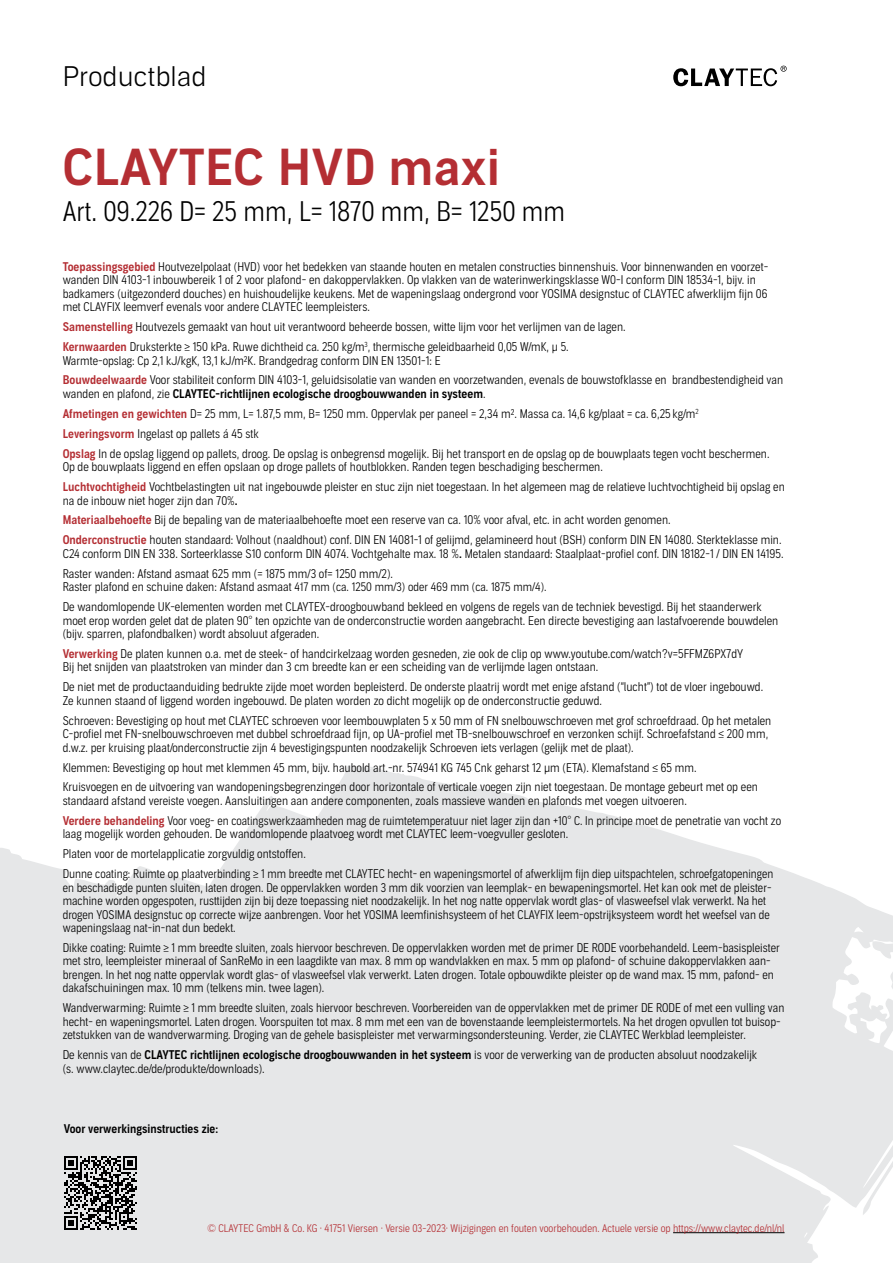
<style>
.page{position:relative;width:893px;height:1263px;background:#fff}
.page>*{position:absolute;margin:0;border:0;box-sizing:border-box;transform-origin:0 0}
.t1{font:49.5px "Aago Sm";letter-spacing:.01em;color:#b42e33}
.t2{font:300 27px "Aago Condensed";color:#000}
.t3{font:300 27px "Aago";letter-spacing:.01em;color:#000}
.t4{font:300 12px/13.5px "Aago Condensed";color:#000}
.t5{font:12px "Aago Condensed Sm";color:#000}
.t6{font:300 10.5px "Aago Condensed";color:#b42e33}
.s1{font-family:"Aago Condensed Sm";font-weight:400;color:#b42e33}
.s2{font-family:"Aago Condensed";font-weight:300}
.s3{font-family:"Aago Condensed Sm";font-weight:400}
.s4{font-size:11.7px}
</style>
<div class="page">
<svg style="left:0;top:765px;width:893px;height:497px;fill:#e6e7e8"></svg>
<svg style="left:673px;top:66px;width:114px;height:20px"></svg>
<svg style="left:64px;top:1156px;width:73px;height:73px;background:#727273"></svg>
<hr style="left:673px;top:1232px;width:111px;height:1px;background:#000">
<h2 class="t3" style="left:63px;top:61px;width:145px">Productblad</h2>
<h1 class="t1" style="left:63px;top:139px;width:438px">CLAYTEC HVD maxi</h1>
<h2 class="t2" style="left:63px;top:197px;width:504px">Art. 09.226 D= 25 mm, L= 1870 mm, B= 1250 mm</h2>
<p class="t4" style="left:63px;top:260px;width:707px"><span class="s1">Toepassingsgebied</span> Houtvezelpolaat (HVD) voor het bedekken van staande houten en metalen constructies binnenshuis. Voor binnenwanden en voorzet&shy;wanden DIN 4103-1 inbouwbereik 1 of 2 voor plafond- en dakoppervlakken. Op vlakken van de waterinwerkingsklasse W0-I conform DIN 18534-1, bijv. in badkamers (uitgezonderd douches) en huishoudelijke keukens. Met de wapeningslaag ondergrond voor YOSIMA designstuc of CLAYTEC afwerklijm fijn 06 met CLAYFIX leemverf evenals voor andere CLAYTEC leempleisters.</p>
<p class="t4" style="left:63px;top:317px;width:564px;line-height:20px"><span class="s1">Samenstelling</span> Houtvezels gemaakt van hout uit verantwoord beheerde bossen, witte lijm voor het verlijmen van de lagen.<br><span class="s1">Kernwaarden</span> Druksterkte ≥ 150 kPa. Ruwe dichtheid ca. 250 kg/m<sup>3</sup>, thermische geleidbaarheid 0,05 W/mK, µ 5.</p>
<p class="t4" style="left:63px;top:351px;width:722px;line-height:20px">Warmte-opslag: Cp 2,1 kJ/kgK, 13,1 kJ/m2K. Brandgedrag conform DIN EN 13501-1: E<br><span class="s1">Bouwdeelwaarde</span> Voor stabiliteit conform DIN 4103-1, geluidsisolatie van wanden en voorzetwanden, evenals de bouwstofklasse en brandbestendigheid van</p>
<p class="t5" style="left:63px;top:387px;width:424px"><span class="s2">wanden en plafond, zie</span> CLAYTEC-richtlijnen ecologische droogbouwwanden in systeem<span class="s2">.</span></p>
<p class="t4" style="left:63px;top:404px;width:708px;line-height:19.8px"><span class="s1">Afmetingen en gewichten</span> D= 25 mm, L= 1.87,5 mm, B= 1250 mm. Oppervlak per paneel = 2,34 m2. Massa ca. 14,6 kg/plaat = ca. 6,25 kg/m<sup>2<br></sup><span class="s1">Leveringsvorm</span> Ingelast op pallets á 45 stk<br><span class="s1">Opslag</span> In de opslag liggend op pallets, droog. De opslag is onbegrensd mogelijk. Bij het transport en de opslag op de bouwplaats tegen vocht beschermen.</p>
<p class="t4" style="left:63px;top:457px;width:724px;line-height:20px">Op de bouwplaats liggend en effen opslaan op droge pallets of houtblokken. Randen tegen beschadiging beschermen.<br><span class="s1">Luchtvochtigheid</span> Vochtbelastingten uit nat ingebouwde pleister en stuc zijn niet toegestaan. In het algemeen mag de relatieve luchtvochtigheid bij opslag en</p>
<p class="t4" style="left:63px;top:491px;width:720px;line-height:20px">na de inbouw niet hoger zijn dan 70%<span class="s3">.<br></span><span class="s1">Materiaalbehoefte</span> Bij de bepaling van de materiaalbehoefte moet een reserve van ca. 10% voor afval, etc. in acht worden genomen.<br><span class="s1">Onderconstructie</span> houten standaard: Volhout (naaldhout) conf. DIN EN 14081-1 of gelijmd, gelamineerd hout (BSH) conform DIN EN 14080. Sterkteklasse min.</p>
<p class="t4" style="left:63px;top:544px;width:722px;line-height:19.8px">C24 conform DIN EN 338. Sorteerklasse S10 conform DIN 4074. Vochtgehalte max. 18 %<span class="s3">.</span> Metalen standaard: Staalplaat-profiel conf. DIN 18182-1 / DIN EN 14195.<br>Raster wanden: Afstand asmaat 625 mm (= 1875 mm/3 of= 1250 mm/2).</p>
<p class="t4" style="left:63px;top:577px;width:701px;line-height:19.8px">Raster plafond en schuine daken: Afstand asmaat <span class="s4">417 mm (ca. 1250 mm/3) oder 469 mm (ca. 1875 mm/4).<br></span>De wandomlopende UK-elementen worden met CLAYTEX-droogbouwband bekleed en volgens de regels van de techniek bevestigd. Bij het staanderwerk</p>
<p class="t4" style="left:63px;top:614px;width:717px">moet erop worden gelet dat de platen 90° ten opzichte van de onderconstructie worden aangebracht. Een directe bevestiging aan lastafvoerende bouwdelen (bijv. sparren, plafondbalken) wordt absoluut afgeraden.</p>
<p class="t4" style="left:63px;top:647px;width:682px"><span class="s1">Verwerking</span> De platen kunnen o.a. met de steek- of handcirkelzaag worden gesneden, zie ook de clip op www.youtube.com/watch?v=5FFMZ6PX7dY<br>Bij het snijden van plaatstroken van minder dan 3 cm breedte kan er een scheiding van de verlijmde lagen ontstaan.</p>
<p class="t4" style="left:63px;top:681px;width:702px">De niet met de productaanduiding bedrukte zijde moet worden bepleisterd. De onderste plaatrij wordt met enige afstand (“lucht”) tot de vloer ingebouwd.<br>Ze kunnen staand of liggend worden ingebouwd. De platen worden zo dicht mogelijk op de onderconstructie geduwd.</p>
<p class="t4" style="left:63px;top:714px;width:710px">Schroeven: Bevestiging op hout met CLAYTEC schroeven voor leembouwplaten 5 x 50 mm of FN snelbouwschroeven met grof schroefdraad. Op het metalen<br>C-profiel met FN-snelbouwschroeven met dubbel schroefdraad fijn, op UA-profiel met TB-snelbouwschroef en verzonken schijf. Schroefafstand ≤ 200 mm, d.w.z. per kruising plaat/onderconstructie zijn 4 bevestigingspunten noodzakelijk Schroeven iets verlagen (gelijk met de plaat).</p>
<p class="t4" style="left:63px;top:758px;width:697px;line-height:20px">Klemmen: Bevestiging op hout met klemmen 45 mm, bijv. haubold art.-nr. 574941 KG 745 Cnk geharst 12 μm (ETA). Klemafstand ≤ 65 mm.<br>Kruisvoegen en de uitvoering van wandopeningsbegrenzingen door horizontale of verticale voegen zijn niet toegestaan. De montage gebeurt met op een</p>
<p class="t4" style="left:63px;top:791px;width:720px;line-height:20px">standaard afstand vereiste voegen. Aansluitingen aan andere componenten, zoals massieve wanden en plafonds met voegen uitvoeren.<br><span class="s1">Verdere behandeling</span> Voor voeg- en coatingswerkzaamheden mag de ruimtetemperatuur niet lager zijn dan +10° C. In principe moet de penetratie van vocht zo</p>
<p class="t4" style="left:63px;top:824px;width:712px;line-height:20px">laag mogelijk worden gehouden. De wandomlopende plaatvoeg wordt met CLAYTEC leem-voegvuller gesloten.<br>Platen voor de mortelapplicatie zorgvuldig ontstoffen.<br>Dunne coating: Ruimte op plaatverbinding ≥ 1 mm breedte met CLAYTEC hecht- en wapeningsmortel of afwerklijm fijn diep uitspachtelen, schroefgatopeningen</p>
<p class="t4" style="left:63px;top:881px;width:710px">en beschadigde punten sluiten, laten drogen. De oppervlakken worden 3 mm dik voorzien van leemplak- en bewapeningsmortel. Het kan ook met de pleister&shy;machine worden opgespoten, rusttijden zijn bij deze toepassing niet noodzakelijk. In het nog natte oppervlak wordt glas- of vlasweefsel vlak verwerkt. Na het drogen YOSIMA designstuc op correcte wijze aanbrengen. Voor het YOSIMA leemfinishsysteem of het CLAYFIX leem-opstrijksysteem wordt het weefsel van de wapeningslaag nat-in-nat dun bedekt.</p>
<p class="t4" style="left:63px;top:941px;width:719px">Dikke coating: Ruimte ≥ 1 mm breedte sluiten, zoals hiervoor beschreven. De oppervlakken worden met de primer DE RODE voorbehandeld. Leem-basispleister met stro, leempleister mineraal of SanReMo in een laagdikte van max. 8 mm op wandvlakken en max. 5 mm op plafond- of schuine dakoppervlakken aan&shy;brengen. In het nog natte oppervlak wordt glas- of vlasweefsel vlak verwerkt. Laten drogen. Totale opbouwdikte pleister op de wand max. 15 mm, pafond- en dakafschuiningen max. 10 mm (telkens min. twee lagen).</p>
<p class="t4" style="left:63px;top:1002px;width:723px">Wandverwarming: Ruimte ≥ 1 mm breedte sluiten, zoals hiervoor beschreven. Voorbereiden van de oppervlakken met de primer DE RODE of met een vulling van hecht- en wapeningsmortel. Laten drogen. Voorspuiten tot max. 8 mm met een van de bovenstaande leempleistermortels. Na het drogen opvullen tot buisop&shy;zetstukken van de wandverwarming. Droging van de gehele basispleister met verwarmingsondersteuning. Verder, zie CLAYTEC Werkblad leempleister.</p>
<p class="t4" style="left:63px;top:1049px;width:696px">De kennis van de <span class="s3">CLAYTEC richtlijnen ecologische droogbouwwanden in het systeem</span> is voor de verwerking van de producten absoluut noodzakelijk (s. www.claytec.de/de/produkte/downloads).</p>
<p class="t5" style="left:64px;top:1122px;width:156px">Voor verwerkingsinstructies zie:</p>
<p class="t6" style="left:207px;top:1222px;width:579px">© CLAYTEC GmbH &amp; Co. KG · 41751 Viersen · Versie 03-2023· Wijzigingen en fouten voorbehouden. Actuele versie op https://www.claytec.de/nl/nl</p>
</div>
